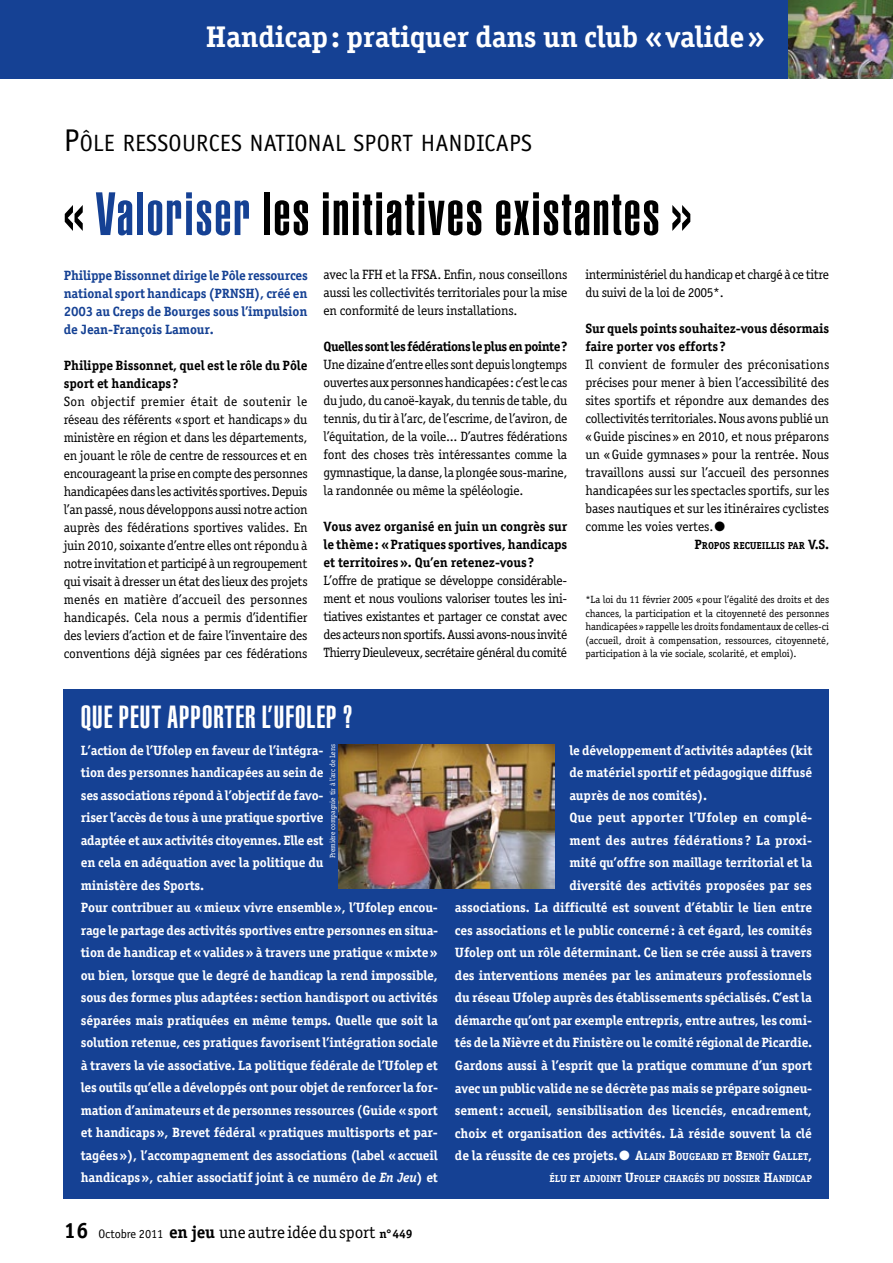
<style>
.page{position:relative;width:893px;height:1263px;background:#fff}
.page>*{position:absolute;margin:0;border:0;box-sizing:border-box;transform-origin:0 0}
.t1{font:900 extra-condensed 60px "Helvetica";letter-spacing:.035em;color:#000}
.t2{font:900 extra-condensed 31.5px "Helvetica";letter-spacing:.03em;color:#fff}
.t3{font:700 30px "Officina Serif";letter-spacing:-.01em;color:#fff}
.t4{font:23.7px "Officina Sans";letter-spacing:.01em;color:#000}
.t5{font:17.25px "Officina Serif";letter-spacing:-.005em;color:#000}
.t6{font:13.5px/18px "Officina Serif";letter-spacing:-.015em;color:#000}
.t7{font:700 13.5px/22.5px "Officina Serif";letter-spacing:-.01em;color:#fff}
.t8{font:700 13.5px/18px "Officina Serif";letter-spacing:-.01em;color:#154194;text-align:justify}
.t9{font:700 13.5px "Officina Serif";letter-spacing:.015em;color:#fff}
.t10{font:10.5px/13.5px "Officina Serif";letter-spacing:-.01em;color:#000;text-align:justify}
.t11{font:700 10.2px "Officina Serif";letter-spacing:-.01em;color:#fff}
.t12{font:700 10.2px "Officina Serif";letter-spacing:-.01em;color:#000}
.t13{font:7.5px "Officina Serif";letter-spacing:-.01em;color:#fff}
.s1{font-size:31.5px}
.s2{color:#154194}
.s3{font-weight:700}
.s4{font-size:13.5px}
.s5{font-style:italic}
.s6{font-style:inherit}
.s7{font-size:10.2px}
.s8{font-weight:700;font-size:22.2px}
.s9{font-family:"Officina Sans";font-size:12.3px}
.s10{font-weight:700;font-size:12.3px}
</style>
<div class="page">
<div style="left:0;top:0;width:893px;height:79px;background:#154194"></div>
<img style="left:789px;top:0;width:104px;height:79px">
<div style="left:64px;top:689px;width:765px;height:510px;background:#154194"></div>
<img style="left:338px;top:744px;width:216px;height:145px">
<p class="t3" style="left:206px;top:18px;width:561px">Handicap: pratiquer dans un club «valide»</p>
<p class="t4" style="left:64px;top:129px;width:425px"><span class="s1">P</span>ÔLE RESSOURCES NATIONAL SPORT HANDICAPS</p>
<p class="t1" style="left:64px;top:180px;width:629px">« <span class="s2">Valoriser</span> les initiatives existantes »</p>
<p class="t6" style="left:323px;top:266px;width:245px;text-align:justify">avec la FFH et la FFSA. Enfin, nous conseillons aussi les collectivités territoriales pour la mise en conformité de leurs installations.</p>
<p class="t6" style="left:323px;top:338px;width:245px;text-align:justify"><span class="s3">Quelles sont les fédérations le plus en pointe?<br></span>Une dizaine d’entre elles sont depuis longtemps ouvertes aux personnes handicapées: c’est le cas du judo, du canoë-kayak, du tennis de table, du tennis, du tir à l’arc, de l’escrime, de l’aviron, de l’équitation, de la voile... D’autres fédérations font des choses très intéressantes comme la gymnastique, la danse, la plongée sous-marine, la randonnée ou même la spéléologie.</p>
<p class="t6" style="left:323px;top:517px;width:245px"><span class="s3">Vous avez organisé en juin un congrès sur le thème: «Pratiques sportives, handicaps et territoires». Qu’en retenez-vous?<br></span>L’offre de pratique se développe considérable&shy;ment et nous voulions valoriser toutes les ini&shy;tiatives existantes et partager ce constat avec des acteurs non sportifs. Aussi avons-nous invité Thierry Dieuleveux, secrétaire général du comité</p>
<p class="t6" style="left:585px;top:265px;width:245px">interministériel du handicap et chargé à ce titre du suivi de la loi de 2005*.</p>
<p class="t6" style="left:585px;top:319px;width:245px"><span class="s3">Sur quels points souhaitez-vous désormais faire porter vos efforts?<br></span>Il convient de formuler des préconisations précises pour mener à bien l’accessibilité des sites sportifs et répondre aux demandes des collectivités territoriales. Nous avons publié un «Guide piscines» en 2010, et nous préparons un «Guide gymnases» pour la rentrée. Nous travaillons aussi sur l’accueil des personnes handicapées sur les spectacles sportifs, sur les bases nautiques et sur les itinéraires cyclistes comme les voies vertes.●</p>
<p class="t12" style="left:695px;top:539px;width:136px"><span class="s4">P</span>ROPOS RECUEILLIS PAR <span class="s4">V.S.</span></p>
<p class="t8" style="left:64px;top:266px;width:245px">Philippe Bissonnet dirige le Pôle ressources national sport handicaps (PRNSH), créé en 2003 au Creps de Bourges sous l’impulsion de Jean-François Lamour.</p>
<p class="t6" style="left:64px;top:356px;width:245px"><span class="s3">Philippe Bissonnet, quel est le rôle du Pôle sport et handicaps?<br></span>Son objectif premier était de soutenir le réseau des référents «sport et handicaps» du ministère en région et dans les départements, en jouant le rôle de centre de ressources et en encourageant la prise en compte des personnes handicapées dans les activités sportives. Depuis l’an passé, nous développons aussi notre action auprès des fédérations sportives valides. En juin 2010, soixante d’entre elles ont répondu à notre invitation et participé à un regroupement qui visait à dresser un état des lieux des projets menés en matière d’accueil des personnes handicapés. Cela nous a permis d’identifier des leviers d’action et de faire l’inventaire des conventions déjà signées par ces fédérations</p>
<p class="t10" style="left:585px;top:593px;width:245px">*La loi du 11 février 2005 «pour l’égalité des droits et des chances, la participation et la citoyenneté des personnes handicapées» rappelle les droits fondamentaux de celles-ci (accueil, droit à compensation, ressources, citoyenneté, participation à la vie sociale, scolarité, et emploi).</p>
<p class="t2" style="left:81px;top:699px;width:274px">QUE PEUT APPORTER L’UFOLEP ?</p>
<p class="t13" style="left:328px;top:858px;width:116px;rotate:-90deg">Première compagnie tir à l’arc de Lens</p>
<p class="t7" style="left:81px;top:739px;width:359px">L’action de l’Ufolep en faveur de l’intégra-<br>tion des personnes handicapées au sein de<br>ses associations répond à l’objectif de favo-<br>riser l’accès de tous à une pratique sportive<br>adaptée et aux activités citoyennes. Elle est<br>en cela en adéquation avec la politique du<br>ministère des Sports.<br>Pour contribuer au «mieux vivre ensemble», l’Ufolep encou&shy;rage le partage des activités sportives entre personnes en situa&shy;tion de handicap et «valides» à travers une pratique «mixte» ou bien, lorsque que le degré de handicap la rend impossible, sous des formes plus adaptées : section handisport ou activités séparées mais pratiquées en même temps. Quelle que soit la solution retenue, ces pratiques favorisent l’intégration sociale à travers la vie associative. La politique fédérale de l’Ufolep et les outils qu’elle a développés ont pour objet de renforcer la for&shy;mation d’animateurs et de personnes ressources (Guide «sport et handicaps», Brevet fédéral «pratiques multisports et par&shy;tagées»), l’accompagnement des associations (label «accueil handicaps», cahier associatif joint à ce numéro de <span class="s5">En Jeu</span>) et</p>
<p class="t7" style="left:569px;top:739px;width:244px">le développement d’activités adaptées (kit</p>
<p class="t7" style="left:569px;top:761px;width:244px">de matériel sportif et pédagogique diffusé</p>
<p class="t7" style="left:569px;top:784px;width:139px">auprès de nos comités).</p>
<p class="t9" style="left:569px;top:809px;width:244px">Que peut apporter l’Ufolep en complé-</p>
<p class="t7" style="left:569px;top:829px;width:244px">ment des autres fédérations ? La proxi-</p>
<p class="t7" style="left:569px;top:851px;width:244px">mité qu’offre son maillage territorial et la</p>
<p class="t7" style="left:569px;top:874px;width:244px">diversité des activités proposées par ses</p>
<p class="t7" style="left:455px;top:896px;width:359px">associations. La difficulté est souvent d’établir le lien entre</p>
<p class="t7" style="left:455px;top:919px;width:359px">ces associations et le public concerné: à cet égard, les comités</p>
<p class="t7" style="left:455px;top:941px;width:359px">Ufolep ont un rôle déterminant. Ce lien se crée aussi à travers</p>
<p class="t7" style="left:455px;top:964px;width:359px">des interventions menées par les animateurs professionnels</p>
<p class="t7" style="left:455px;top:986px;width:358px">du réseau Ufolep auprès des établissements spécialisés. C’est la</p>
<p class="t7" style="left:455px;top:1009px;width:358px">démarche qu’ont par exemple entrepris, entre autres, les comi-</p>
<p class="t7" style="left:455px;top:1031px;width:359px">tés de la Nièvre et du Finistère ou le comité régional de Picardie.</p>
<p class="t7" style="left:455px;top:1054px;width:359px">Gardons aussi à l’esprit que la pratique commune d’un sport</p>
<p class="t7" style="left:455px;top:1076px;width:359px">avec un public valide ne se décrète pas mais se prépare soigneu-</p>
<p class="t7" style="left:455px;top:1099px;width:358px">sement: accueil, sensibilisation des licenciés, encadrement,</p>
<p class="t7" style="left:455px;top:1121px;width:358px">choix et organisation des activités. Là réside souvent la clé</p>
<p class="t7" style="left:455px;top:1144px;width:359px">de la réussite de ces projets.● <span class="s6">A</span><span class="s7">LAIN</span> <span class="s6">B</span><span class="s7">OUGEARD ET</span> <span class="s6">B</span><span class="s7">ENOÎT</span> <span class="s6">G</span><span class="s7">ALLET</span><span class="s6">,</span></p>
<p class="t11" style="left:550px;top:1172px;width:264px">ÉLU ET ADJOINT <span class="s4">U</span>FOLEP CHARGÉS DU DOSSIER <span class="s4">H</span>ANDICAP</p>
<p class="t5" style="left:64px;top:1222px;width:350px"><span class="s8">16</span> <span class="s9">Octobre 2011</span> <span class="s3">en jeu</span> une autre idée du sport <span class="s10">n°449</span></p>
</div>
